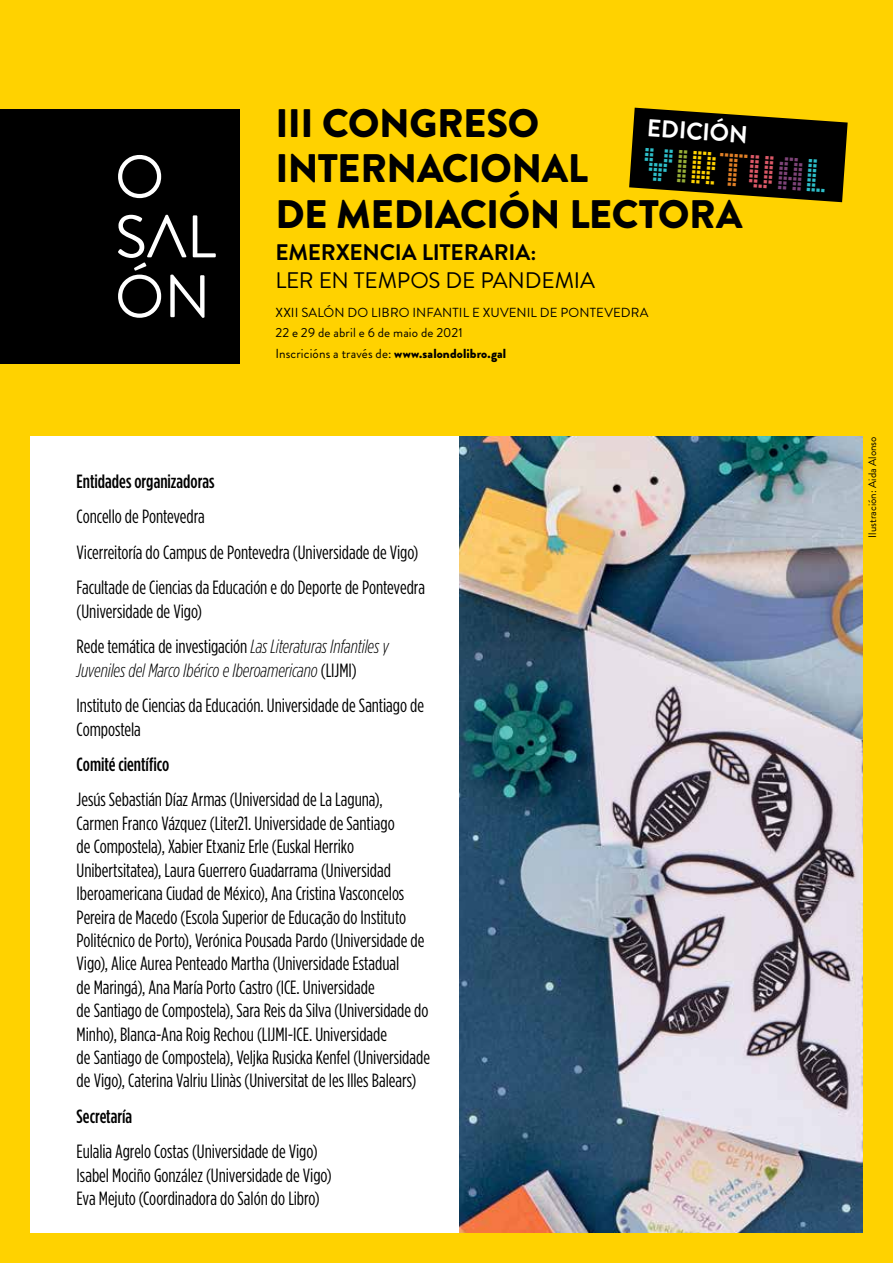
<style>
.page{position:relative;width:893px;height:1263px;background:#ffd200}
.page>*{position:absolute;margin:0;border:0;box-sizing:border-box;transform-origin:0 0}
.t1{font:40.2px "Arcade Font Pack Pixel Matrix";color:#2ebfca}
.t2{font:900 39.75px/45.5px "Brandon Grotesque";letter-spacing:-.01em;color:#000}
.t3{font:700 24.3px "Brandon Grotesque";color:#fff}
.t4{font:22.5px "Brandon Grotesque";letter-spacing:-.01em;color:#000}
.t5{font:700 22.5px "Brandon Grotesque";letter-spacing:-.005em;color:#000}
.t6{font:19.2px/23.4px "Gotham Condensed";letter-spacing:-.005em;color:#000}
.t7{font:500 19.2px "Gotham Condensed";color:#000}
.t8{font:13.2px/20.7px "Brandon Grotesque";letter-spacing:.01em;color:#000}
.t9{font:10.95px "Brandon Grotesque";color:#000}
.s1{font-weight:900}
.s2{color:#97ae38}
.s3{color:#ffd200}
.s4{color:#e08027}
.s5{color:#dc5968}
.s6{color:#7e4478}
.s7{font-weight:300;font-style:italic}
</style>
<div class="page">
<div style="left:30px;top:436px;width:833px;height:797px;background:#fff"></div>
<img style="left:459px;top:436px;width:404px;height:797px">
<div style="left:0;top:109px;width:240px;height:255px;background:#000"></div>
<svg style="left:118px;top:155px;width:43px;height:43px"></svg>
<svg style="left:118px;top:215px;width:98px;height:103px"></svg>
<svg style="left:629px;top:108px;width:219px;height:94px"></svg>
<h2 class="t2" style="left:275px;top:101px;width:469px">III CONGRESO<br>INTERNACIONAL<br>DE MEDIACIÓN LECTORA</h2>
<p class="t5" style="left:275px;top:237px;width:263px">EMERXENCIA LITERARIA:</p>
<p class="t4" style="left:275px;top:265px;width:321px">LER EN TEMPOS DE PANDEMIA</p>
<p class="t8" style="left:275px;top:302px;width:375px">XXII SALÓN DO LIBRO INFANTIL E XUVENIL DE PONTEVEDRA<br>22 e 29 de abril e 6 de maio de 2021<br>Inscricións a través de: <span class="s1">www.salondolibro.gal</span></p>
<p class="t3" style="left:648px;top:111px;width:102px;rotate:4deg">EDICIÓN</p>
<h1 class="t1" style="left:646px;top:148px;width:189px;rotate:4deg">V<span class="s2">I</span><span class="s3">R</span><span class="s4">T</span><span class="s5">U</span><span class="s6">A</span>L</h1>
<p class="t7" style="left:77px;top:470px;width:139px">Entidades organizadoras</p>
<p class="t6" style="left:77px;top:499px;width:350px;line-height:35.5px">Concello de Pontevedra<br>Vicerreitoría do Campus de Pontevedra (Universidade de Vigo)<br>Facultade de Ciencias da Educación e do Deporte de Pontevedra</p>
<p class="t6" style="left:77px;top:593px;width:314px;line-height:35.5px">(Universidade de Vigo)<br>Rede temática de investigación <span class="s7">Las Literaturas Infantiles y</span></p>
<p class="t6" style="left:77px;top:652px;width:349px;line-height:35.5px"><span class="s7">Juveniles del Marco Ibérico e Iberoamericano</span> (LIJMI)<br>Instituto de Ciencias da Educación. Universidade de Santiago de</p>
<p class="t6" style="left:77px;top:717px;width:66px">Compostela</p>
<p class="t7" style="left:77px;top:753px;width:94px">Comité científico</p>
<p class="t6" style="left:77px;top:788px;width:355px">Jesús Sebastián Díaz Armas (Universidad de La Laguna),<br>Carmen Franco Vázquez (Liter21. Universidade de Santiago<br>de Compostela), Xabier Etxaniz Erle (Euskal Herriko Unibertsitatea), Laura Guerrero Guadarrama (Universidad Iberoamericana Ciudad de México), Ana Cristina Vasconcelos Pereira de Macedo (Escola Superior de Educação do Instituto Politécnico de Porto), Verónica Pousada Pardo (Universidade de Vigo), Alice Aurea Penteado Martha (Universidade Estadual<br>de Maringá), Ana María Porto Castro (ICE. Universidade<br>de Santiago de Compostela), Sara Reis da Silva (Universidade do Minho), Blanca-Ana Roig Rechou (LIJMI-ICE. Universidade<br>de Santiago de Compostela), Veljka Rusicka Kenfel (Universidade de Vigo), Caterina Valriu Llinàs (Universitat de les Illes Balears)</p>
<p class="t7" style="left:77px;top:1105px;width:57px">Secretaría</p>
<p class="t6" style="left:77px;top:1140px;width:256px">Eulalia Agrelo Costas (Universidade de Vigo)<br>Isabel Mociño González (Universidade de Vigo)<br>Eva Mejuto (Coordinadora do Salón do Libro)</p>
<p class="t9" style="left:865px;top:537px;width:103px;rotate:-90deg">Ilustración: Aida Alonso</p>
</div>
